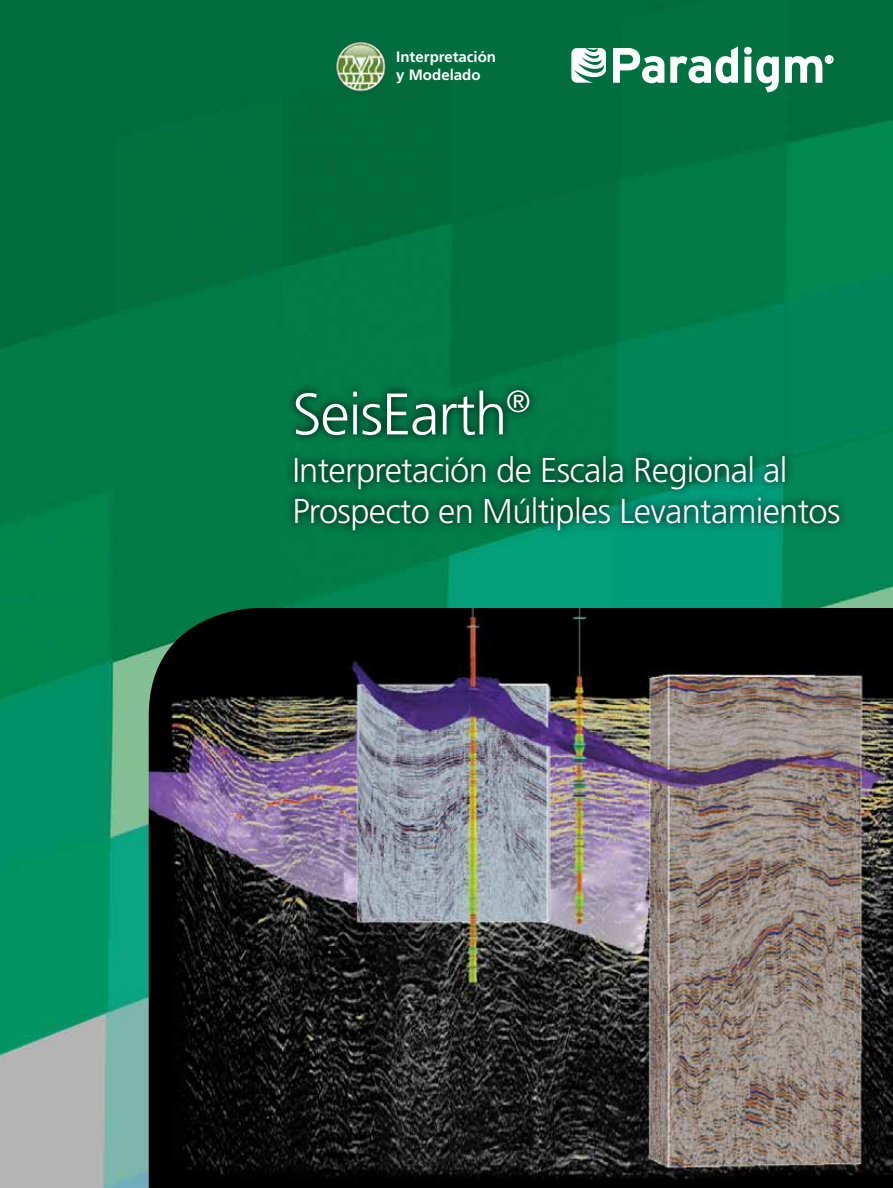
<style>
.page{position:relative;width:893px;height:1188px;background:#fff}
.page>*{position:absolute;margin:0;border:0;box-sizing:border-box;transform-origin:0 0}
.t1{font:300 58.5px "Frutiger LT Std";letter-spacing:-.02em;color:#fff}
.t2{font:300 34.5px/40.5px "Frutiger LT Std";letter-spacing:-.02em;color:#fff}
.t3{font:700 15px/18px "Frutiger LT Std";color:#fff}
</style>
<div class="page">
<img style="left:0;top:0;width:892px;height:1188px">
<svg style="left:571px;top:48px;width:34px;height:35px"></svg>
<svg style="left:612px;top:48px;width:52px;height:35px"></svg>
<svg style="left:670px;top:47px;width:67px;height:36px"></svg>
<svg style="left:743px;top:47px;width:35px;height:45px"></svg>
<svg style="left:784px;top:56px;width:48px;height:27px"></svg>
<svg style="left:286px;top:382px;width:561px;height:156px;background:#00754a"></svg>
<img style="left:149px;top:608px;width:743px;height:580px">
<img style="left:333px;top:39px;width:56px;height:56px">
<p class="t3" style="left:396px;top:48px;width:101px">Interpretación y Modelado</p>
<h1 class="t1" style="left:292px;top:381px;width:240px">SeisEarth<sup>®</sup></h1>
<p class="t2" style="left:292px;top:451px;width:549px">Interpretación de Escala Regional al<br>Prospecto en Múltiples Levantamientos</p>
</div>
